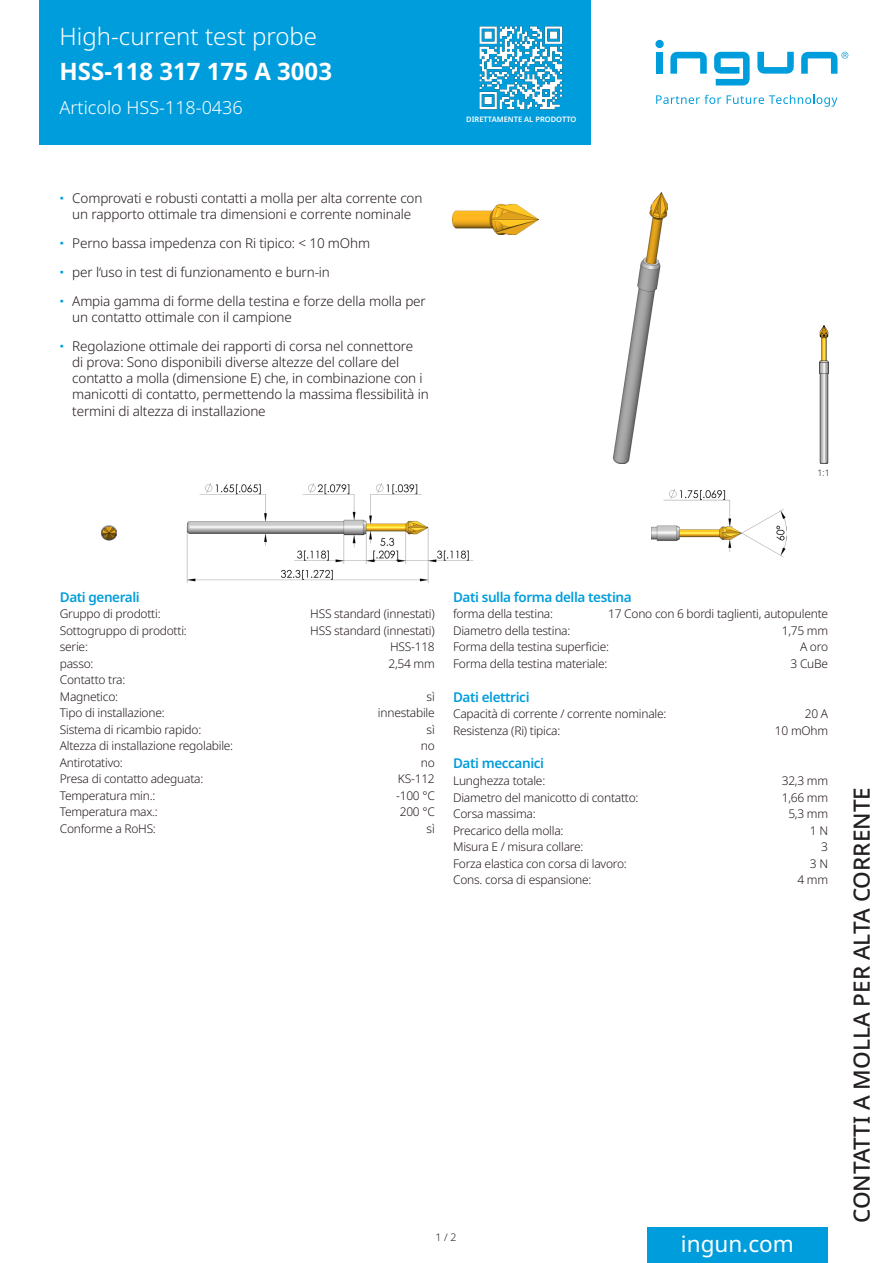
<style>
.page{position:relative;width:893px;height:1263px;background:#fff}
.page>*{position:absolute;margin:0;border:0;box-sizing:border-box;transform-origin:0 0}
.t1{font:300 24px "Noto Sans";color:#fff}
.t2{font:700 24px "Noto Sans";color:#fff}
.t3{font:500 22.5px "Noto Sans";color:#231f20}
.t4{font:22.5px "Noto Sans";color:#fff}
.t5{font:300 18px "Noto Sans";color:#fff}
.t6{font:300 13.5px/16.2px "Noto Sans";letter-spacing:-.01em;color:#23181c}
.t7{font:600 13.5px "Noto Sans";letter-spacing:-.03em;color:#009ddc}
.t8{font:300 12px/16.5px "Noto Sans";letter-spacing:-.02em;color:#23181c}
.t9{font:300 10.5px "Noto Sans";color:#23181c}
.t10{font:300 9px "Noto Sans";color:#231f20}
.t11{font:600 7.5px "Noto Sans";color:#fff}
</style>
<div class="page">
<div style="left:40px;top:0;width:551px;height:145px;background:#009ddc"></div>
<div style="left:647px;top:1228px;width:181px;height:35px;background:#009ddc"></div>
<img style="left:480px;top:27px;width:83px;height:83px">
<div style="left:656px;top:52px;width:7px;height:22px;background:#009ddc"></div>
<svg style="left:670px;top:52px;width:37px;height:22px"></svg>
<svg style="left:714px;top:52px;width:36px;height:34px"></svg>
<svg style="left:757px;top:52px;width:37px;height:22px"></svg>
<div style="left:655px;top:40px;width:9px;height:8px;background:#009ddc;border-radius:50%"></div>
<svg style="left:801px;top:52px;width:47px;height:22px"></svg>
<svg style="left:656px;top:95px;width:65px;height:9px"></svg>
<svg style="left:727px;top:95px;width:110px;height:12px"></svg>
<img style="left:101px;top:525px;width:15px;height:16px">
<img style="left:186px;top:483px;width:288px;height:100px">
<img style="left:651px;top:489px;width:135px;height:69px">
<img style="left:613px;top:193px;width:54px;height:270px">
<img style="left:453px;top:204px;width:85px;height:31px">
<img style="left:819px;top:325px;width:9px;height:138px">
<h1 class="t1" style="left:60px;top:23px;width:259px">High-current test probe</h1>
<h1 class="t2" style="left:60px;top:57px;width:274px">HSS-118 317 175 A 3003</h1>
<h3 class="t5" style="left:60px;top:97px;width:185px">Articolo HSS-118-0436</h3>
<p class="t6" style="left:72px;top:190px;width:352px">Comprovati e robusti contatti a molla per alta corrente con un rapporto ottimale tra dimensioni e corrente nominale</p>
<p class="t6" style="left:72px;top:229px;width:355px;line-height:29px">Perno bassa impedenza con Ri tipico: &lt; 10 mOhm<br>per l‘uso in test di funzionamento e burn-in<br>Ampia gamma di forme della testina e forze della molla per</p>
<p class="t6" style="left:72px;top:303px;width:342px;line-height:29px">un contatto ottimale con il campione<br>Regolazione ottimale dei rapporti di corsa nel connettore</p>
<p class="t6" style="left:72px;top:354px;width:358px">di prova: Sono disponibili diverse altezze del collare del contatto a molla (dimensione E) che, in combinazione con i manicotti di contatto, permettendo la massima flessibilità in termini di altezza di installazione</p>
<p class="t11" style="left:466px;top:115px;width:112px">DIRETTAMENTE AL PRODOTTO</p>
<p class="t10" style="left:817px;top:467px;width:14px">1:1</p>
<p class="t7" style="left:60px;top:589px;width:82px">Dati generali</p>
<p class="t8" style="left:60px;top:606px;width:102px">Gruppo di prodotti:</p>
<p class="t8" style="left:310px;top:606px;width:126px">HSS standard (innestati)</p>
<p class="t8" style="left:60px;top:622px;width:129px">Sottogruppo di prodotti:</p>
<p class="t8" style="left:310px;top:622px;width:126px">HSS standard (innestati)</p>
<p class="t8" style="left:60px;top:639px;width:30px">serie:</p>
<p class="t8" style="left:390px;top:639px;width:46px">HSS-118</p>
<p class="t8" style="left:60px;top:655px;width:35px">passo:</p>
<p class="t8" style="left:388px;top:655px;width:48px">2,54 mm</p>
<p class="t8" style="left:60px;top:672px;width:67px">Contatto tra:<br>Magnetico:</p>
<p class="t8" style="left:427px;top:688px;width:10px">sì</p>
<p class="t8" style="left:60px;top:705px;width:106px">Tipo di installazione:</p>
<p class="t8" style="left:378px;top:705px;width:58px">innestabile</p>
<p class="t8" style="left:60px;top:721px;width:143px">Sistema di ricambio rapido:</p>
<p class="t8" style="left:427px;top:721px;width:10px">sì</p>
<p class="t8" style="left:60px;top:738px;width:175px">Altezza di installazione regolabile:</p>
<p class="t8" style="left:421px;top:738px;width:15px">no</p>
<p class="t8" style="left:60px;top:754px;width:65px">Antirotativo:</p>
<p class="t8" style="left:421px;top:754px;width:15px">no</p>
<p class="t8" style="left:60px;top:771px;width:145px">Presa di contatto adeguata:</p>
<p class="t8" style="left:398px;top:771px;width:38px">KS-112</p>
<p class="t8" style="left:60px;top:787px;width:97px">Temperatura min.:</p>
<p class="t8" style="left:396px;top:787px;width:40px">-100 °C</p>
<p class="t8" style="left:60px;top:804px;width:100px">Temperatura max.:</p>
<p class="t8" style="left:400px;top:804px;width:37px">200 °C</p>
<p class="t8" style="left:60px;top:820px;width:98px">Conforme a RoHS:</p>
<p class="t8" style="left:427px;top:820px;width:10px">sì</p>
<p class="t7" style="left:453px;top:589px;width:180px">Dati sulla forma della testina</p>
<p class="t8" style="left:453px;top:606px;width:101px">forma della testina:</p>
<p class="t8" style="left:608px;top:606px;width:221px">17 Cono con 6 bordi taglienti, autopulente</p>
<p class="t8" style="left:453px;top:622px;width:119px">Diametro della testina:</p>
<p class="t8" style="left:782px;top:622px;width:48px">1,75 mm</p>
<p class="t8" style="left:453px;top:639px;width:157px">Forma della testina superficie:</p>
<p class="t8" style="left:800px;top:639px;width:30px">A oro</p>
<p class="t8" style="left:453px;top:655px;width:156px">Forma della testina materiale:</p>
<p class="t8" style="left:790px;top:655px;width:39px">3 CuBe</p>
<p class="t7" style="left:453px;top:689px;width:78px">Dati elettrici</p>
<p class="t8" style="left:453px;top:706px;width:215px">Capacità di corrente / corrente nominale:</p>
<p class="t8" style="left:805px;top:706px;width:25px">20 A</p>
<p class="t8" style="left:453px;top:722px;width:109px">Resistenza (Ri) tipica:</p>
<p class="t8" style="left:775px;top:722px;width:55px">10 mOhm</p>
<p class="t7" style="left:453px;top:756px;width:92px">Dati meccanici</p>
<p class="t8" style="left:453px;top:773px;width:94px">Lunghezza totale:</p>
<p class="t8" style="left:782px;top:773px;width:48px">32,3 mm</p>
<p class="t8" style="left:453px;top:789px;width:187px">Diametro del manicotto di contatto:</p>
<p class="t8" style="left:782px;top:789px;width:48px">1,66 mm</p>
<p class="t8" style="left:453px;top:806px;width:84px">Corsa massima:</p>
<p class="t8" style="left:788px;top:806px;width:41px">5,3 mm</p>
<p class="t8" style="left:453px;top:822px;width:112px">Precarico della molla:</p>
<p class="t8" style="left:810px;top:822px;width:20px">1 N</p>
<p class="t8" style="left:453px;top:839px;width:132px">Misura E / misura collare:</p>
<p class="t8" style="left:821px;top:839px;width:8px">3</p>
<p class="t8" style="left:453px;top:855px;width:175px">Forza elastica con corsa di lavoro:</p>
<p class="t8" style="left:810px;top:855px;width:20px">3 N</p>
<p class="t8" style="left:453px;top:872px;width:140px">Cons. corsa di espansione:</p>
<p class="t8" style="left:797px;top:872px;width:32px">4 mm</p>
<p class="t9" style="left:435px;top:1231px;width:23px">1 / 2</p>
<h2 class="t4" style="left:681px;top:1231px;width:114px">ingun.com</h2>
<h2 class="t3" style="left:849px;top:1223px;width:437px;rotate:-90deg">CONTATTI A MOLLA PER ALTA CORRENTE</h2>
</div>
